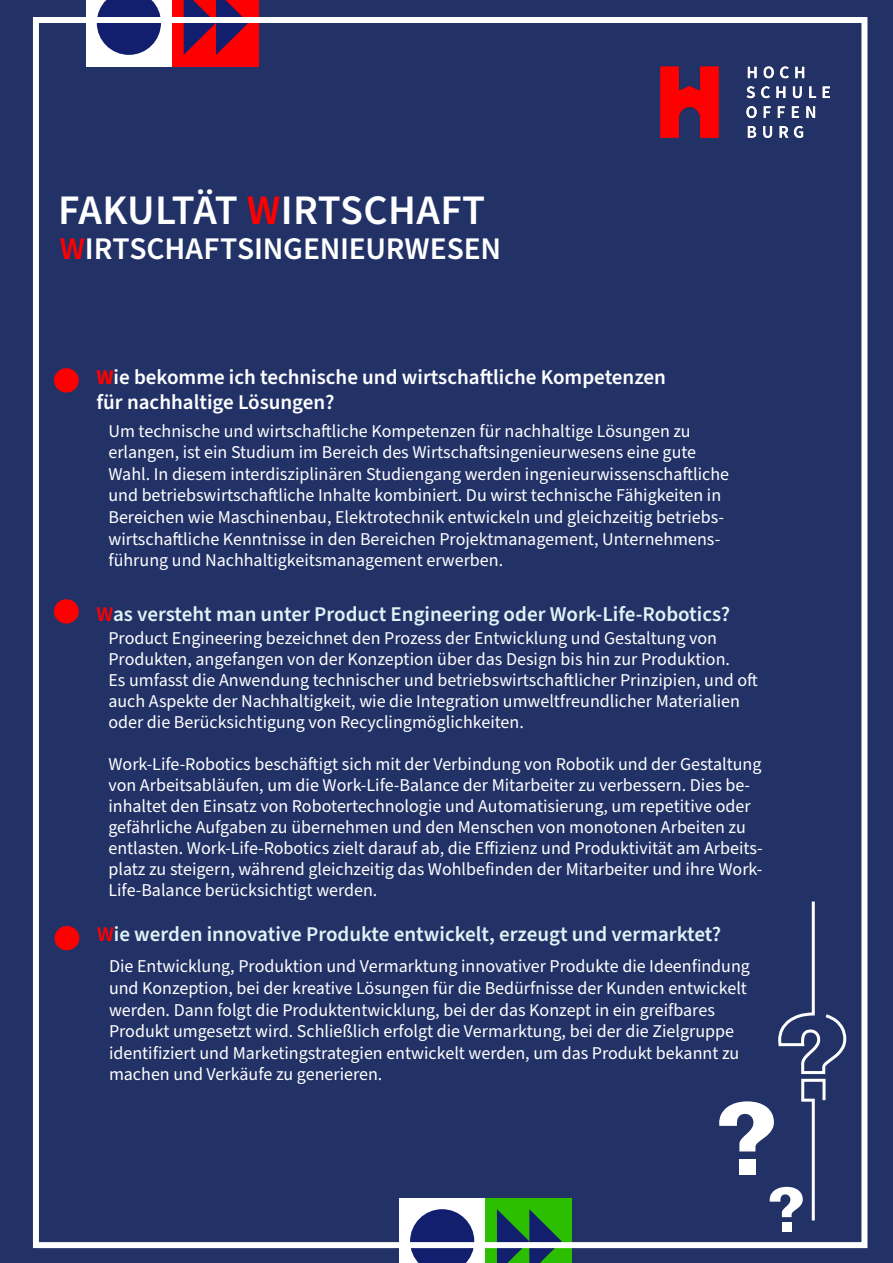
<style>
.page{position:relative;width:893px;height:1263px;background:#223267}
.page>*{position:absolute;margin:0;border:0;box-sizing:border-box;transform-origin:0 0}
.t1{font:600 42px "Source Sans Pro";letter-spacing:.01em;color:#fff}
.t2{font:600 31.5px "Source Sans Pro";letter-spacing:-.005em;color:#fff}
.t3{font:600 21px "Source Sans Pro";color:#e0f2f5}
.t4{font:600 21px "Source Sans Pro";color:#fff}
.t5{font:18px/21.6px "Source Sans Pro";color:#fff}
.s1{color:#f00}
.s2{font-weight:700;color:#f00}
</style>
<div class="page">
<img style="left:660px;top:67px;width:169px;height:71px">
<div style="left:86px;top:0;width:86px;height:67px;background:#fff"></div>
<svg style="left:97px;top:0;width:64px;height:55px"></svg>
<div style="left:172px;top:0;width:87px;height:67px;background:#f00"></div>
<svg style="left:184px;top:0;width:63px;height:55px"></svg>
<div style="left:399px;top:1199px;width:87px;height:64px;background:#fff"></div>
<svg style="left:410px;top:1209px;width:64px;height:54px"></svg>
<div style="left:486px;top:1199px;width:86px;height:64px;background:#2bbf00"></div>
<svg style="left:497px;top:1209px;width:65px;height:54px"></svg>
<div style="left:54px;top:368px;width:25px;height:24px;background:#f00;border-radius:50%"></div>
<div style="left:54px;top:599px;width:25px;height:24px;background:#f00;border-radius:50%"></div>
<div style="left:55px;top:926px;width:24px;height:24px;background:#f00;border-radius:50%"></div>
<svg style="left:719px;top:901px;width:127px;height:319px;background:#374575"></svg>
<div style="left:782px;top:1222px;width:10px;height:9px;background:#fff"></div>
<div style="left:33px;top:17px;width:834px;height:1231px;border:6px solid #fff"></div>
<p class="t1" style="left:58px;top:182px;width:428px">FAKULTÄT <span class="s1">W</span>IRTSCHAFT</p>
<p class="t2" style="left:60px;top:228px;width:443px"><span class="s1">W</span>IRTSCHAFTSINGENIEURWESEN</p>
<p class="t4" style="left:97px;top:363px;width:571px"><span class="s2">W</span>ie bekomme ich technische und wirtschaftliche Kompetenzen</p>
<p class="t4" style="left:97px;top:388px;width:239px">für nachhaltige Lösungen?</p>
<p class="t5" style="left:108px;top:420px;width:622px">Um technische und wirtschaftliche Kompetenzen für nachhaltige Lösungen zu erlangen, ist ein Studium im Bereich des Wirtschaftsingenieurwesens eine gute Wahl. In diesem interdisziplinären Studiengang werden ingenieurwissenschaftliche und betriebswirtschaftliche Inhalte kombiniert. Du wirst technische Fähigkeiten in Bereichen wie Maschinenbau, Elektrotechnik entwickeln und gleichzeitig betriebs&shy;wirtschaftliche Kenntnisse in den Bereichen Projektmanagement, Unternehmens&shy;führung und Nachhaltigkeitsmanagement erwerben.</p>
<p class="t3" style="left:97px;top:600px;width:635px"><span class="s1">W</span>as versteht man unter Product Engineering oder Work-Life-Robotics?</p>
<p class="t5" style="left:108px;top:628px;width:610px">Product Engineering bezeichnet den Prozess der Entwicklung und Gestaltung von</p>
<p class="t5" style="left:108px;top:649px;width:623px">Produkten, angefangen von der Konzeption über das Design bis hin zur Produktion.</p>
<p class="t5" style="left:108px;top:670px;width:651px;line-height:21px">Es umfasst die Anwendung technischer und betriebswirtschaftlicher Prinzipien, und oft auch Aspekte der Nachhaltigkeit, wie die Integration umweltfreundlicher Materialien oder die Berücksichtigung von Recyclingmöglichkeiten.</p>
<p class="t5" style="left:108px;top:754px;width:656px;line-height:21px">Work-Life-Robotics beschäftigt sich mit der Verbindung von Robotik und der Gestaltung von Arbeitsabläufen, um die Work-Life-Balance der Mitarbeiter zu verbessern. Dies be&shy;inhaltet den Einsatz von Robotertechnologie und Automatisierung, um repetitive oder gefährliche Aufgaben zu übernehmen und den Menschen von monotonen Arbeiten zu entlasten. Work-Life-Robotics zielt darauf ab, die Effizienz und Produktivität am Arbeits&shy;platz zu steigern, während gleichzeitig das Wohlbefinden der Mitarbeiter und ihre Work-Life-Balance berücksichtigt werden.</p>
<p class="t3" style="left:97px;top:920px;width:626px"><span class="s1">W</span>ie werden innovative Produkte entwickelt, erzeugt und vermarktet?</p>
<p class="t5" style="left:109px;top:956px;width:642px">Die Entwicklung, Produktion und Vermarktung innovativer Produkte die Ideenfindung und Konzeption, bei der kreative Lösungen für die Bedürfnisse der Kunden entwickelt werden. Dann folgt die Produktentwicklung, bei der das Konzept in ein greifbares</p>
<p class="t5" style="left:109px;top:1021px;width:632px">Produkt umgesetzt wird. Schließlich erfolgt die Vermarktung, bei der die Zielgruppe identifiziert und Marketingstrategien entwickelt werden, um das Produkt bekannt zu machen und Verkäufe zu generieren.</p>
</div>
